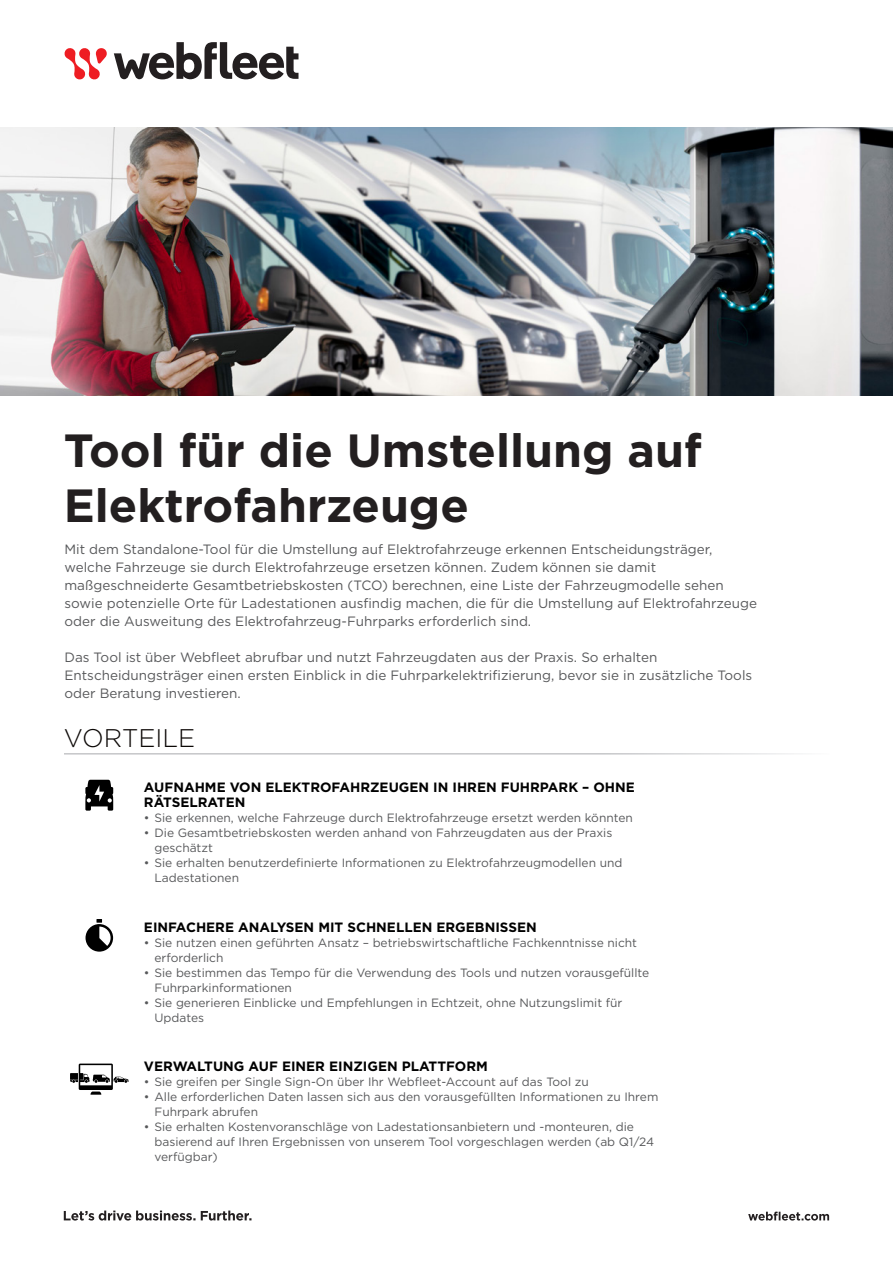
<style>
.page{position:relative;width:893px;height:1263px;background:#fff}
.page>*{position:absolute;margin:0;border:0;box-sizing:border-box;transform-origin:0 0}
.t1{font:700 46.5px/55.5px "Gotham";color:#231f20}
.t2{font:300 25.5px "Gotham";color:#0c0806}
.t3{font:13.5px/18px "Gotham";color:#57585a}
.t4{font:700 13.5px/15px "Gotham";color:#000}
.t5{font:12px/15px "Gotham";color:#57585a}
</style>
<div class="page">
<svg style="left:64px;top:1210px;width:188px;height:10px"></svg>
<svg style="left:748px;top:1211px;width:81px;height:9px"></svg>
<svg style="left:114px;top:42px;width:184px;height:37px"></svg>
<svg style="left:64px;top:48px;width:43px;height:32px"></svg>
<img style="left:0;top:128px;width:893px;height:267px">
<svg style="left:85px;top:780px;width:28px;height:31px"></svg>
<svg style="left:86px;top:919px;width:27px;height:33px"></svg>
<svg style="left:70px;top:1063px;width:59px;height:32px"></svg>
<h1 class="t1" style="left:64px;top:422px;width:639px">Tool für die Umstellung auf<br>Elektrofahrzeuge</h1>
<p class="t3" style="left:64px;top:540px;width:694px">Mit dem Standalone-Tool für die Umstellung auf Elektrofahrzeuge erkennen Entscheidungsträger, welche Fahrzeuge sie durch Elektrofahrzeuge ersetzen können. Zudem können sie damit maßgeschneiderte Gesamtbetriebskosten (TCO) berechnen, eine Liste der Fahrzeugmodelle sehen sowie potenzielle Orte für Ladestationen ausfindig machen, die für die Umstellung auf Elektrofahrzeuge oder die Ausweitung des Elektrofahrzeug-Fuhrparks erforderlich sind.</p>
<p class="t3" style="left:64px;top:648px;width:689px">Das Tool ist über Webfleet abrufbar und nutzt Fahrzeugdaten aus der Praxis. So erhalten<br>Entscheidungsträger einen ersten Einblick in die Fuhrparkelektrifizierung, bevor sie in zusätzliche Tools oder Beratung investieren.</p>
<h2 class="t2" style="left:64px;top:722px;width:133px">VORTEILE</h2>
<p class="t4" style="left:144px;top:780px;width:492px">AUFNAHME VON ELEKTROFAHRZEUGEN IN IHREN FUHRPARK – OHNE<br>RÄTSELRATEN</p>
<p class="t5" style="left:144px;top:810px;width:491px">• Sie erkennen, welche Fahrzeuge durch Elektrofahrzeuge ersetzt werden könnten</p>
<p class="t5" style="left:154px;top:825px;width:459px;text-indent:-10px">• Die Gesamtbetriebskosten werden anhand von Fahrzeugdaten aus der Praxis geschätzt</p>
<p class="t5" style="left:154px;top:855px;width:469px;text-indent:-10px">• Sie erhalten benutzerdefinierte Informationen zu Elektrofahrzeugmodellen und<br>Ladestationen</p>
<p class="t4" style="left:144px;top:919px;width:394px">EINFACHERE ANALYSEN MIT SCHNELLEN ERGEBNISSEN</p>
<p class="t5" style="left:154px;top:934px;width:484px;text-indent:-10px">• Sie nutzen einen geführten Ansatz – betriebswirtschaftliche Fachkenntnisse nicht erforderlich</p>
<p class="t5" style="left:154px;top:964px;width:496px;text-indent:-10px">• Sie bestimmen das Tempo für die Verwendung des Tools und nutzen vorausgefüllte<br>Fuhrparkinformationen</p>
<p class="t5" style="left:154px;top:994px;width:469px;text-indent:-10px">• Sie generieren Einblicke und Empfehlungen in Echtzeit, ohne Nutzungslimit für<br>Updates</p>
<p class="t4" style="left:144px;top:1059px;width:345px">VERWALTUNG AUF EINER EINZIGEN PLATTFORM</p>
<p class="t5" style="left:144px;top:1074px;width:446px">• Sie greifen per Single Sign-On über Ihr Webfleet-Account auf das Tool zu</p>
<p class="t5" style="left:154px;top:1089px;width:505px;text-indent:-10px">• Alle erforderlichen Daten lassen sich aus den vorausgefüllten Informationen zu Ihrem<br>Fuhrpark abrufen</p>
<p class="t5" style="left:154px;top:1119px;width:501px;text-indent:-10px">• Sie erhalten Kostenvoranschläge von Ladestationsanbietern und -monteuren, die basierend auf Ihren Ergebnissen von unserem Tool vorgeschlagen werden (ab Q1/24 verfügbar)</p>
</div>
